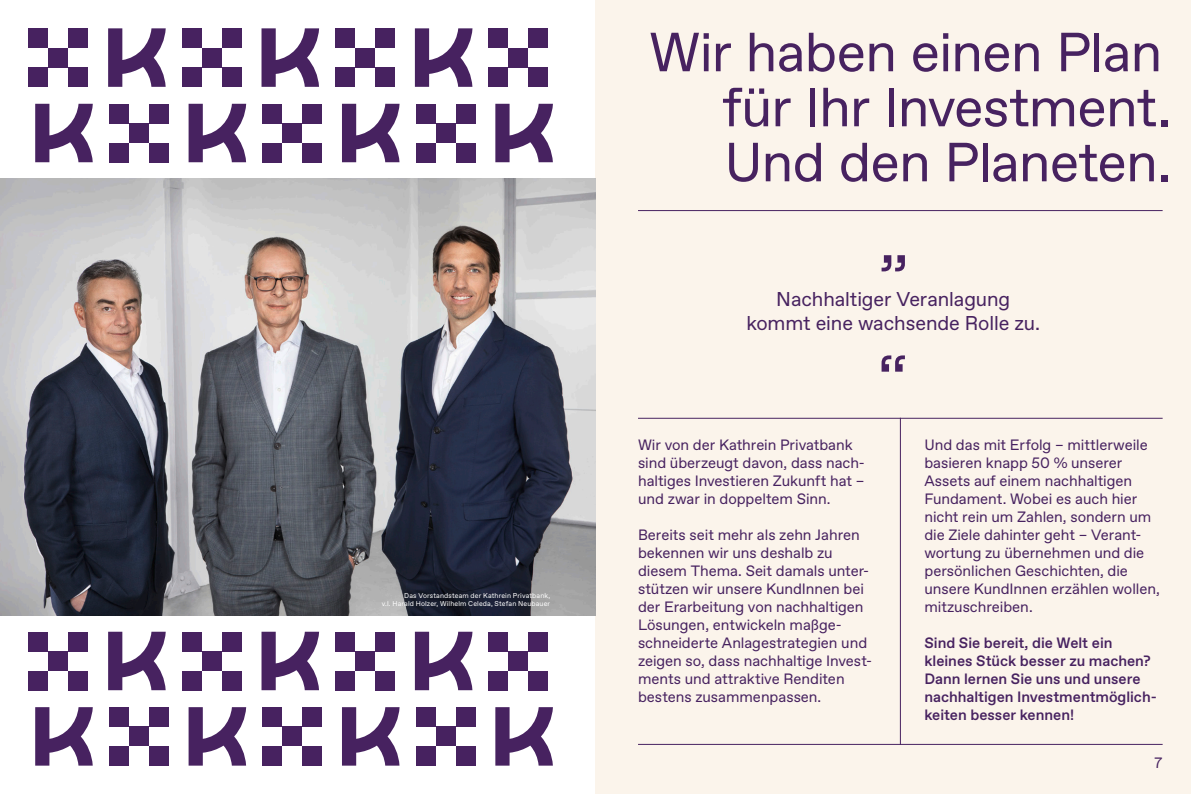
<style>
.page{position:relative;width:1191px;height:794px;background:#fff}
.page>*{position:absolute;margin:0;border:0;box-sizing:border-box;transform-origin:0 0}
.t1{font:55px/55px "ABC Favorit";letter-spacing:-.015em;color:#472260}
.t2{font:20px/24px "ABC Favorit";letter-spacing:-.005em;color:#472260;text-align:center}
.t3{font:15px/18px "ABC Favorit";color:#472260}
.t4{font:500 15px/18px "ABC Favorit";color:#472260}
.t5{font:7px/8.4px "ABC Favorit";letter-spacing:.02em;color:#fff;text-align:right}
</style>
<div class="page">
<div style="left:595px;top:0;width:596px;height:794px;background:#fbf4eb"></div>
<hr style="left:638px;top:210px;width:524px;height:1px;background:#472260">
<hr style="left:638px;top:418px;width:524px;height:1px;background:#472260">
<hr style="left:638px;top:744px;width:524px;height:1px;background:#472260">
<hr style="left:900px;top:418px;width:1px;height:327px;background:#472260">
<svg style="left:881px;top:255px;width:24px;height:16px"></svg>
<svg style="left:881px;top:355px;width:24px;height:17px"></svg>
<div style="left:68px;top:67px;width:20px;height:20px;background:#472260"></div>
<div style="left:48px;top:48px;width:20px;height:19px;background:#472260"></div>
<div style="left:28px;top:67px;width:20px;height:20px;background:#472260"></div>
<div style="left:68px;top:29px;width:20px;height:19px;background:#472260"></div>
<div style="left:28px;top:29px;width:20px;height:19px;background:#472260"></div>
<svg style="left:108px;top:28px;width:58px;height:59px"></svg>
<div style="left:222px;top:67px;width:20px;height:20px;background:#472260"></div>
<div style="left:202px;top:48px;width:20px;height:19px;background:#472260"></div>
<div style="left:182px;top:67px;width:20px;height:20px;background:#472260"></div>
<div style="left:222px;top:29px;width:20px;height:19px;background:#472260"></div>
<div style="left:182px;top:29px;width:20px;height:19px;background:#472260"></div>
<svg style="left:261px;top:28px;width:58px;height:59px"></svg>
<div style="left:375px;top:67px;width:20px;height:20px;background:#472260"></div>
<div style="left:355px;top:48px;width:20px;height:19px;background:#472260"></div>
<div style="left:335px;top:67px;width:20px;height:20px;background:#472260"></div>
<div style="left:375px;top:29px;width:20px;height:19px;background:#472260"></div>
<div style="left:335px;top:29px;width:20px;height:19px;background:#472260"></div>
<svg style="left:415px;top:28px;width:57px;height:59px"></svg>
<div style="left:528px;top:67px;width:20px;height:20px;background:#472260"></div>
<div style="left:508px;top:48px;width:20px;height:19px;background:#472260"></div>
<div style="left:488px;top:67px;width:20px;height:20px;background:#472260"></div>
<div style="left:528px;top:29px;width:20px;height:19px;background:#472260"></div>
<div style="left:488px;top:29px;width:20px;height:19px;background:#472260"></div>
<svg style="left:35px;top:104px;width:58px;height:58px"></svg>
<div style="left:149px;top:143px;width:20px;height:19px;background:#472260"></div>
<div style="left:129px;top:123px;width:20px;height:20px;background:#472260"></div>
<div style="left:109px;top:143px;width:20px;height:19px;background:#472260"></div>
<div style="left:149px;top:104px;width:20px;height:19px;background:#472260"></div>
<div style="left:109px;top:104px;width:20px;height:19px;background:#472260"></div>
<svg style="left:189px;top:104px;width:57px;height:58px"></svg>
<div style="left:302px;top:143px;width:20px;height:19px;background:#472260"></div>
<div style="left:282px;top:123px;width:20px;height:20px;background:#472260"></div>
<div style="left:262px;top:143px;width:20px;height:19px;background:#472260"></div>
<div style="left:302px;top:104px;width:20px;height:19px;background:#472260"></div>
<div style="left:262px;top:104px;width:20px;height:19px;background:#472260"></div>
<svg style="left:342px;top:104px;width:57px;height:58px"></svg>
<div style="left:455px;top:143px;width:20px;height:19px;background:#472260"></div>
<div style="left:435px;top:123px;width:20px;height:20px;background:#472260"></div>
<div style="left:415px;top:143px;width:20px;height:19px;background:#472260"></div>
<div style="left:455px;top:104px;width:20px;height:19px;background:#472260"></div>
<div style="left:415px;top:104px;width:20px;height:19px;background:#472260"></div>
<svg style="left:495px;top:104px;width:58px;height:58px"></svg>
<div style="left:68px;top:671px;width:20px;height:19px;background:#472260"></div>
<div style="left:48px;top:651px;width:20px;height:20px;background:#472260"></div>
<div style="left:28px;top:671px;width:20px;height:19px;background:#472260"></div>
<div style="left:68px;top:632px;width:20px;height:19px;background:#472260"></div>
<div style="left:28px;top:632px;width:20px;height:19px;background:#472260"></div>
<svg style="left:108px;top:632px;width:58px;height:58px"></svg>
<div style="left:222px;top:671px;width:20px;height:19px;background:#472260"></div>
<div style="left:202px;top:651px;width:20px;height:20px;background:#472260"></div>
<div style="left:182px;top:671px;width:20px;height:19px;background:#472260"></div>
<div style="left:222px;top:632px;width:20px;height:19px;background:#472260"></div>
<div style="left:182px;top:632px;width:20px;height:19px;background:#472260"></div>
<svg style="left:261px;top:632px;width:58px;height:58px"></svg>
<div style="left:375px;top:671px;width:20px;height:19px;background:#472260"></div>
<div style="left:355px;top:651px;width:20px;height:20px;background:#472260"></div>
<div style="left:335px;top:671px;width:20px;height:19px;background:#472260"></div>
<div style="left:375px;top:632px;width:20px;height:19px;background:#472260"></div>
<div style="left:335px;top:632px;width:20px;height:19px;background:#472260"></div>
<svg style="left:415px;top:632px;width:57px;height:58px"></svg>
<div style="left:528px;top:671px;width:20px;height:19px;background:#472260"></div>
<div style="left:508px;top:651px;width:20px;height:20px;background:#472260"></div>
<div style="left:488px;top:671px;width:20px;height:19px;background:#472260"></div>
<div style="left:528px;top:632px;width:20px;height:19px;background:#472260"></div>
<div style="left:488px;top:632px;width:20px;height:19px;background:#472260"></div>
<svg style="left:35px;top:707px;width:58px;height:58px"></svg>
<div style="left:149px;top:746px;width:20px;height:19px;background:#472260"></div>
<div style="left:129px;top:726px;width:20px;height:20px;background:#472260"></div>
<div style="left:109px;top:746px;width:20px;height:19px;background:#472260"></div>
<div style="left:149px;top:707px;width:20px;height:19px;background:#472260"></div>
<div style="left:109px;top:707px;width:20px;height:19px;background:#472260"></div>
<svg style="left:189px;top:707px;width:57px;height:58px"></svg>
<div style="left:302px;top:746px;width:20px;height:19px;background:#472260"></div>
<div style="left:282px;top:726px;width:20px;height:20px;background:#472260"></div>
<div style="left:262px;top:746px;width:20px;height:19px;background:#472260"></div>
<div style="left:302px;top:707px;width:20px;height:19px;background:#472260"></div>
<div style="left:262px;top:707px;width:20px;height:19px;background:#472260"></div>
<svg style="left:342px;top:707px;width:57px;height:58px"></svg>
<div style="left:455px;top:746px;width:20px;height:19px;background:#472260"></div>
<div style="left:435px;top:726px;width:20px;height:20px;background:#472260"></div>
<div style="left:415px;top:746px;width:20px;height:19px;background:#472260"></div>
<div style="left:455px;top:707px;width:20px;height:19px;background:#472260"></div>
<div style="left:415px;top:707px;width:20px;height:19px;background:#472260"></div>
<svg style="left:495px;top:707px;width:58px;height:58px"></svg>
<img style="left:0;top:179px;width:595px;height:436px">
<p class="t5" style="left:382px;top:591px;width:170px">Das Vorstandsteam der Kathrein Privatbank,<br>v.l. Harald Holzer, Wilhelm Celeda, Stefan Neubauer</p>
<h1 class="t1" style="left:722px;top:26px;width:451px;text-indent:-73px">Wir haben einen Plan für Ihr Investment.<br>Und den Planeten.</h1>
<h2 class="t2" style="left:746px;top:288px;width:295px">Nachhaltiger Veranlagung kommt eine wachsende Rolle zu.</h2>
<p class="t3" style="left:638px;top:436px;width:228px">Wir von der Kathrein Privatbank sind überzeugt davon, dass nach&shy;haltiges Investieren Zukunft hat – und zwar in doppeltem Sinn.</p>
<p class="t3" style="left:638px;top:526px;width:235px">Bereits seit mehr als zehn Jahren bekennen wir uns deshalb zu diesem Thema. Seit damals unter&shy;stützen wir unsere KundInnen bei der Erarbeitung von nachhaltigen<br>Lösungen, entwickeln maßge&shy;schneiderte Anlagestrategien und zeigen so, dass nachhaltige Invest&shy;ments und attraktive Renditen bestens zusammenpassen.</p>
<p class="t3" style="left:924px;top:436px;width:237px">Und das mit Erfolg – mittlerweile basieren knapp 50 % unserer<br>Assets auf einem nachhaltigen<br>Fundament. Wobei es auch hier nicht rein um Zahlen, sondern um die Ziele dahinter geht – Verant&shy;wortung zu übernehmen und die persönlichen Geschichten, die unsere KundInnen erzählen wollen, mitzuschreiben.</p>
<p class="t4" style="left:924px;top:634px;width:234px">Sind Sie bereit, die Welt ein kleines Stück besser zu machen?<br>Dann lernen Sie uns und unsere nachhaltigen Investmentmöglich&shy;keiten besser kennen!</p>
<p class="t3" style="left:1154px;top:754px;width:9px">7</p>
</div>
